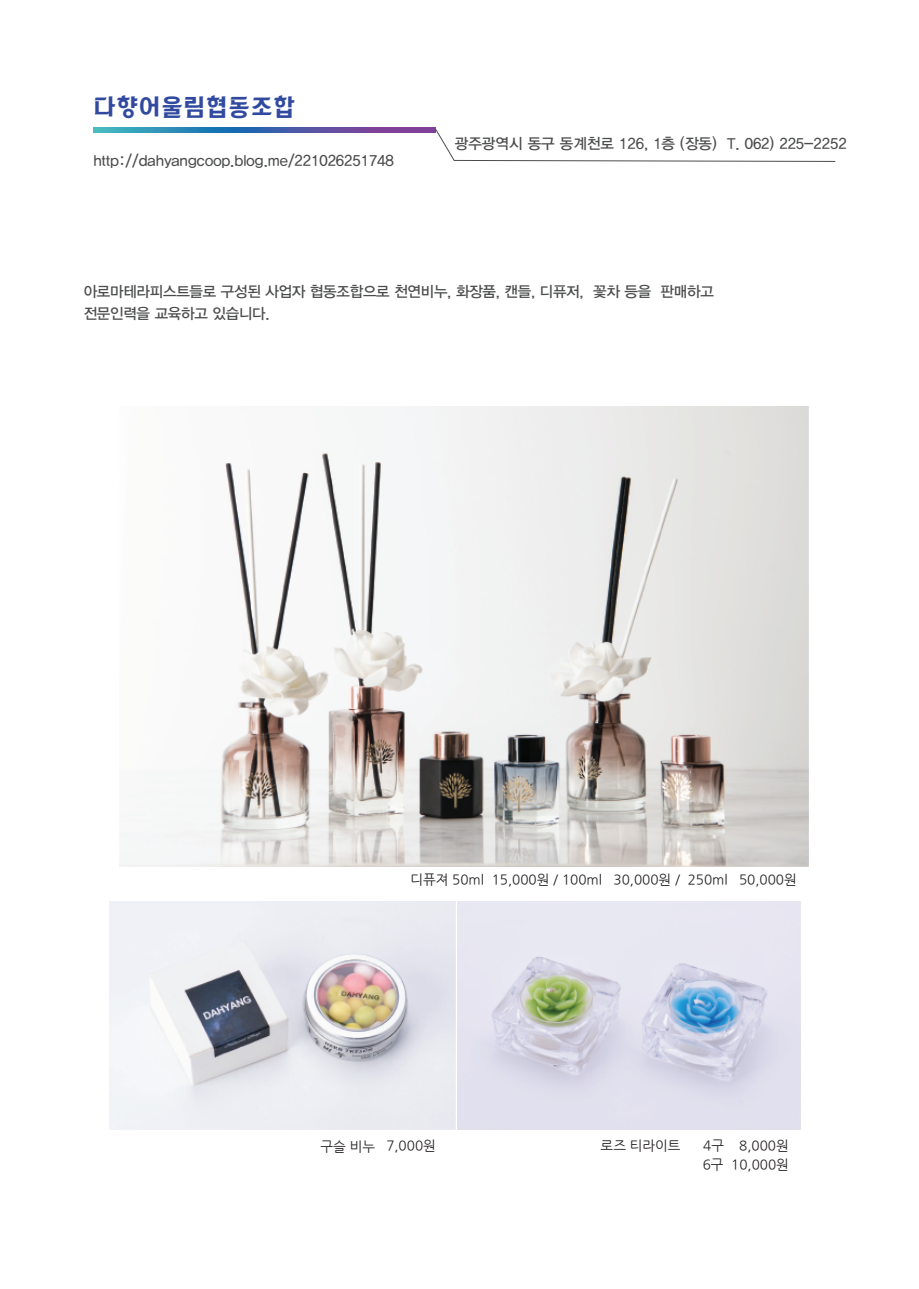
<style>
.page{position:relative;width:919px;height:1289px;background:#fff}
.page>*{position:absolute;margin:0;border:0;box-sizing:border-box;transform-origin:0 0}
.t1{font:24px "TT Hayanbaram R";letter-spacing:.04em;color:#314a9f}
.t2{font:15px "YDIYGO330";color:#4b4c4d}
.t3{font:15px/21.6px "YDIYGO330";letter-spacing:-.02em;color:#4b4c4d}
.t4{font:13.5px/19.2px "Nanum Gothic";color:#231f20}
</style>
<div class="page">
<img style="left:110px;top:901px;width:690px;height:228px">
<img style="left:120px;top:407px;width:688px;height:459px">
<svg style="left:93px;top:127px;width:343px;height:5px;background:#496bab"></svg>
<svg style="left:435px;top:129px;width:401px;height:33px"></svg>
<h1 class="t1" style="left:94px;top:94px;width:202px">다향어울림협동조합</h1>
<p class="t2" style="left:93px;top:153px;width:302px">http://dahyangcoop.blog.me/221026251748</p>
<p class="t2" style="left:455px;top:135px;width:393px">광주광역시 동구 동계천로 126, 1층 (장동) T. 062) 225-2252</p>
<p class="t3" style="left:84px;top:281px;width:631px">아로마테라피스트들로 구성된 사업자 협동조합으로 천연비누, 화장품, 캔들, 디퓨저, 꽃차 등을 판매하고 전문인력을 교육하고 있습니다.</p>
<p class="t4" style="left:410px;top:869px;width:388px">디퓨져 50ml 15,000원 / 100ml 30,000원 / 250ml 50,000원</p>
<p class="t4" style="left:320px;top:1135px;width:117px">구슬 비누 7,000원</p>
<p class="t4" style="left:600px;top:1135px;width:81px">로즈 티라이트</p>
<p class="t4" style="left:702px;top:1135px;width:88px">4구 8,000원<br>6구 10,000원</p>
</div>
